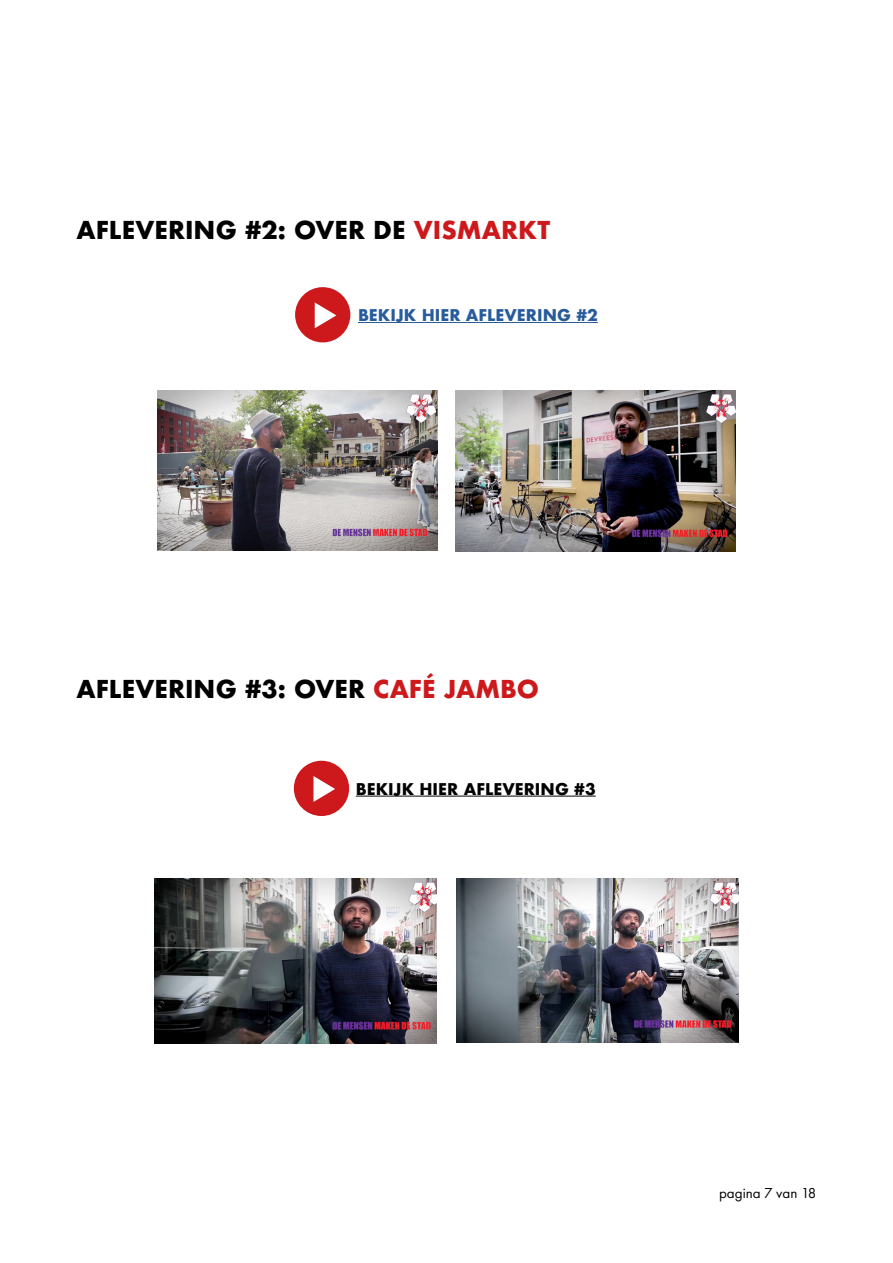
<style>
.page{position:relative;width:893px;height:1263px;background:#fff}
.page>*{position:absolute;margin:0;border:0;box-sizing:border-box;transform-origin:0 0}
.t1{font:700 24px "Futura";color:#000}
.t2{font:700 15.75px "Futura";color:#275b9b}
.t3{font:700 15.75px "Futura";color:#000}
.t4{font:15px "Futura PT";color:#000}
.s1{color:#cd191c}
</style>
<div class="page">
<div style="left:295px;top:287px;width:55px;height:55px;background:#cd191c;border-radius:50%"></div>
<svg style="left:315px;top:302px;width:21px;height:26px"></svg>
<img style="left:157px;top:390px;width:280px;height:160px">
<img style="left:456px;top:390px;width:279px;height:162px">
<div style="left:294px;top:761px;width:55px;height:55px;background:#cd191c;border-radius:50%"></div>
<svg style="left:313px;top:776px;width:22px;height:26px"></svg>
<img style="left:154px;top:878px;width:283px;height:166px">
<img style="left:456px;top:878px;width:283px;height:164px">
<hr style="left:358px;top:322px;width:240px;height:1px;background:#275b9b">
<hr style="left:356px;top:796px;width:240px;height:1px;background:#000">
<p class="t1" style="left:77px;top:213px;width:475px">AFLEVERING #2: OVER DE <span class="s1">VISMARKT</span></p>
<p class="t2" style="left:358px;top:304px;width:241px">BEKIJK HIER AFLEVERING #2</p>
<p class="t1" style="left:77px;top:672px;width:464px">AFLEVERING #3: OVER <span class="s1">CAFÉ JAMBO</span></p>
<p class="t3" style="left:356px;top:778px;width:241px">BEKIJK HIER AFLEVERING #3</p>
<p class="t4" style="left:719px;top:1184px;width:99px">pagina 7 van 18</p>
</div>
